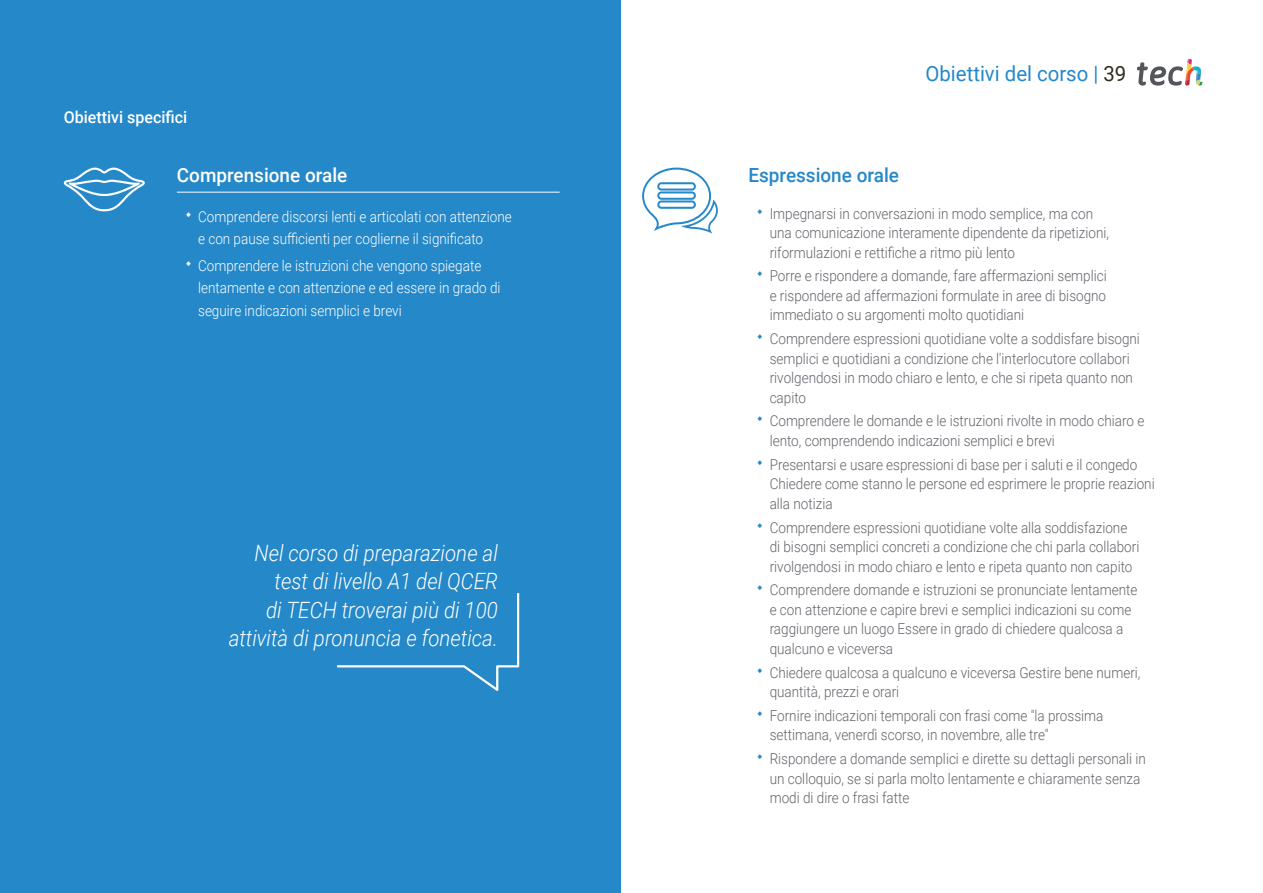
<style>
.page{position:relative;width:1263px;height:893px;background:#fff}
.page>*{position:absolute;margin:0;border:0;box-sizing:border-box;transform-origin:0 0}
.t1{font:italic 300 22.5px/28.5px "Roboto";color:#fff;text-align:right;scale:.91 1}
.t2{font:21px "Roboto";color:#2488c9}
.t3{font:500 19.5px "Roboto";color:#fff}
.t4{font:500 19.5px "Roboto";color:#2488c9}
.t5{font:500 16.5px "Roboto";color:#fff}
.t6{font:300 15px/19.5px "Roboto";color:#61646a;scale:.9 1}
.t7{font:300 15px/22.5px "Roboto";color:#fff;scale:.9 1}
.s1{color:#312e20}
</style>
<div class="page">
<div style="left:0;top:0;width:621px;height:893px;background:#2488c9"></div>
<svg style="left:64px;top:168px;width:81px;height:43px"></svg>
<hr style="left:177px;top:192px;width:383px;height:1px;background:#fff">
<svg style="left:337px;top:593px;width:183px;height:98px"></svg>
<svg style="left:1137px;top:59px;width:65px;height:27px"></svg>
<svg style="left:642px;top:168px;width:76px;height:65px"></svg>
<p class="t5" style="left:64px;top:106px;width:125px">Obiettivi specifici</p>
<h3 class="t3" style="left:177px;top:162px;width:172px">Comprensione orale</h3>
<p class="t7" style="left:198px;top:205px;width:350px">Comprendere discorsi lenti e articolati con attenzione e con pause sufficienti per coglierne il significato</p>
<p class="t7" style="left:198px;top:254px;width:338px">Comprendere le istruzioni che vengono spiegate lentamente e con attenzione e ed essere in grado di seguire indicazioni semplici e brevi</p>
<h1 class="t1" style="left:229px;top:538px;width:297px">Nel corso di preparazione al test di livello A1 del QCER<br>di TECH troverai più di 100 attività di pronuncia e fonetica.</h1>
<h2 class="t2" style="left:925px;top:59px;width:202px">Obiettivi del corso | <span class="s1">39</span></h2>
<h3 class="t4" style="left:748px;top:162px;width:152px">Espressione orale</h3>
<p class="t6" style="left:770px;top:203px;width:379px">Impegnarsi in conversazioni in modo semplice, ma con una comunicazione interamente dipendente da ripetizioni, riformulazioni e rettifiche a ritmo più lento</p>
<p class="t6" style="left:770px;top:266px;width:376px;text-align:justify">Porre e rispondere a domande, fare affermazioni semplici e rispondere ad affermazioni formulate in aree di bisogno immediato o su argomenti molto quotidiani</p>
<p class="t6" style="left:770px;top:329px;width:413px">Comprendere espressioni quotidiane volte a soddisfare bisogni semplici e quotidiani a condizione che l'interlocutore collabori rivolgendosi in modo chiaro e lento, e che si ripeta quanto non capito</p>
<p class="t6" style="left:770px;top:411px;width:418px">Comprendere le domande e le istruzioni rivolte in modo chiaro e lento, comprendendo indicazioni semplici e brevi</p>
<p class="t6" style="left:770px;top:454px;width:429px">Presentarsi e usare espressioni di base per i saluti e il congedo<br>Chiedere come stanno le persone ed esprimere le proprie reazioni alla notizia</p>
<p class="t6" style="left:770px;top:517px;width:412px">Comprendere espressioni quotidiane volte alla soddisfazione di bisogni semplici concreti a condizione che chi parla collabori rivolgendosi in modo chiaro e lento e ripeta quanto non capito</p>
<p class="t6" style="left:770px;top:580px;width:410px">Comprendere domande e istruzioni se pronunciate lentamente e con attenzione e capire brevi e semplici indicazioni su come raggiungere un luogo Essere in grado di chiedere qualcosa a qualcuno e viceversa</p>
<p class="t6" style="left:770px;top:662px;width:413px">Chiedere qualcosa a qualcuno e viceversa Gestire bene numeri, quantità, prezzi e orari</p>
<p class="t6" style="left:770px;top:705px;width:372px">Fornire indicazioni temporali con frasi come "la prossima settimana, venerdì scorso, in novembre, alle tre"</p>
<p class="t6" style="left:770px;top:748px;width:419px">Rispondere a domande semplici e dirette su dettagli personali in un colloquio, se si parla molto lentamente e chiaramente senza modi di dire o frasi fatte</p>
</div>
